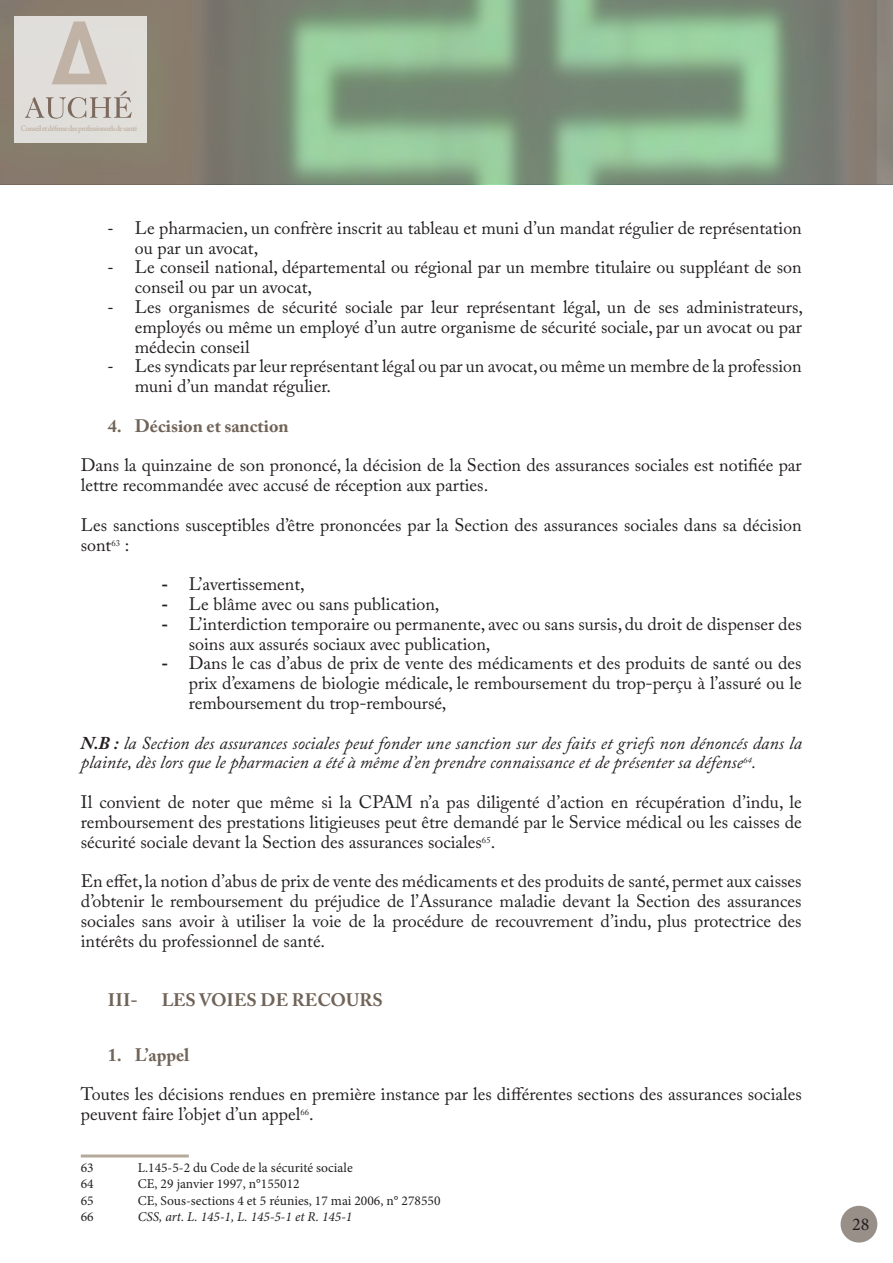
<style>
.page{position:relative;width:893px;height:1263px;background:#fff}
.page>*{position:absolute;margin:0;border:0;box-sizing:border-box;transform-origin:0 0}
.t1{font:18px/19.8px "Adobe Caslon Pro";color:#231f20}
.t2{font:italic 18px/19.8px "Adobe Caslon Pro";color:#231f20}
.t3{font:700 18px "Adobe Caslon Pro";color:#706358}
.t4{font:18px "Minion Pro";color:#231f20}
.Style_de_paragraphe{font:13.5px "Minion Pro";color:#231f20}
.Style_de_paragraphe-2{font:italic 13.5px "Minion Pro";color:#231f20}
.t5{font:600 7.95px "Adobe Caslon Pro";letter-spacing:-.06em;color:#c0b2a4;scale:.93 1}
.s1{font-family:"Calibri"}
.s2{font-family:"Arial"}
.s3{font-weight:700}
</style>
<div class="page">
<div style="left:841px;top:1206px;width:36px;height:36px;background:#988f88;border-radius:50%"></div>
<svg style="left:0;top:0;width:877px;height:183px;background:#849a7f"></svg>
<div style="left:14px;top:16px;width:132px;height:126px;background:#e0deda"></div>
<svg style="left:52px;top:21px;width:55px;height:63px"></svg>
<svg style="left:25px;top:91px;width:107px;height:28px"></svg>
<div style="left:877px;top:0;width:16px;height:184px;background:#8b857d"></div>
<hr style="left:81px;top:1154px;width:108px;height:3px;background:#b6a99c">
<p class="t5" style="left:21px;top:124px;width:127px">Conseil et défense des professionnels de santé</p>
<p class="t1" style="left:135px;top:218px;width:668px;text-indent:-27px"><span class="s1">-</span> Le pharmacien, un confrère inscrit au tableau et muni d’un mandat régulier de représentation ou par un avocat,</p>
<p class="t1" style="left:135px;top:257px;width:668px;text-indent:-27px"><span class="s1">-</span> Le conseil national, départemental ou régional par un membre titulaire ou suppléant de son conseil ou par un avocat,</p>
<p class="t1" style="left:135px;top:297px;width:670px;text-align:justify;text-indent:-27px"><span class="s1">-</span> Les organismes de sécurité sociale par leur représentant légal, un de ses administrateurs, employés ou même un employé d’un autre organisme de sécurité sociale, par un avocat ou par médecin conseil</p>
<p class="t1" style="left:135px;top:356px;width:668px;text-indent:-27px"><span class="s1">-</span> Les syndicats par leur représentant légal ou par un avocat, ou même un membre de la profession muni d’un mandat régulier.</p>
<p class="t3" style="left:108px;top:415px;width:182px">4. Décision et sanction</p>
<p class="t1" style="left:81px;top:455px;width:722px">Dans la quinzaine de son prononcé, la décision de la Section des assurances sociales est notifiée par lettre recommandée avec accusé de réception aux parties.</p>
<p class="t1" style="left:81px;top:515px;width:722px">Les sanctions susceptibles d’être prononcées par la Section des assurances sociales dans sa décision sont<sup>63</sup> :</p>
<p class="t1" style="left:162px;top:574px;width:145px"><span class="s2">-</span> L’avertissement,</p>
<p class="t1" style="left:162px;top:594px;width:279px"><span class="s2">-</span> Le blâme avec ou sans publication,</p>
<p class="t1" style="left:189px;top:614px;width:614px;text-indent:-27px"><span class="s2">-</span> L’interdiction temporaire ou permanente, avec ou sans sursis, du droit de dispenser des soins aux assurés sociaux avec publication,</p>
<p class="t1" style="left:189px;top:653px;width:614px;text-align:justify;text-indent:-27px"><span class="s2">-</span> Dans le cas d’abus de prix de vente des médicaments et des produits de santé ou des prix d’examens de biologie médicale, le remboursement du trop-perçu à l’assuré ou le remboursement du trop-remboursé,</p>
<p class="t2" style="left:81px;top:732px;width:723px"><span class="s3">N.B :</span> la Section des assurances sociales peut fonder une sanction sur des faits et griefs non dénoncés dans la plainte, dès lors que le pharmacien a été à même d’en prendre connaissance et de présenter sa défense<sup>64</sup>.</p>
<p class="t1" style="left:81px;top:792px;width:722px;text-align:justify">Il convient de noter que même si la CPAM n’a pas diligenté d’action en récupération d’indu, le remboursement des prestations litigieuses peut être demandé par le Service médical ou les caisses de sécurité sociale devant la Section des assurances sociales<sup>65</sup>.</p>
<p class="t1" style="left:81px;top:871px;width:722px;text-align:justify">En effet, la notion d’abus de prix de vente des médicaments et des produits de santé, permet aux caisses d’obtenir le remboursement du préjudice de l’Assurance maladie devant la Section des assurances sociales sans avoir à utiliser la voie de la procédure de recouvrement d’indu, plus protectrice des intérêts du professionnel de santé.</p>
<p class="t3" style="left:108px;top:989px;width:31px">III-</p>
<p class="t3" style="left:162px;top:989px;width:223px">LES VOIES DE RECOURS</p>
<p class="t3" style="left:108px;top:1044px;width:83px">1. L’appel</p>
<p class="t1" style="left:81px;top:1084px;width:722px">Toutes les décisions rendues en première instance par les différentes sections des assurances sociales peuvent faire l’objet d’un appel<sup>66</sup>.</p>
<p class="Style_de_paragraphe" style="left:81px;top:1159px;width:14px">63</p>
<p class="Style_de_paragraphe" style="left:138px;top:1159px;width:216px">L.145-5-2 du Code de la sécurité sociale</p>
<p class="Style_de_paragraphe" style="left:81px;top:1175px;width:14px">64</p>
<p class="Style_de_paragraphe" style="left:138px;top:1175px;width:163px">CE, 29 janvier 1997, n°155012</p>
<p class="Style_de_paragraphe" style="left:81px;top:1191px;width:14px">65</p>
<p class="Style_de_paragraphe" style="left:138px;top:1191px;width:304px">CE, Sous-sections 4 et 5 réunies, 17 mai 2006, n° 278550</p>
<p class="Style_de_paragraphe" style="left:81px;top:1207px;width:14px">66</p>
<p class="Style_de_paragraphe-2" style="left:138px;top:1207px;width:216px">CSS, art. L. 145-1, L. 145-5-1 et R. 145-1</p>
<p class="t4" style="left:852px;top:1212px;width:19px">28</p>
</div>
